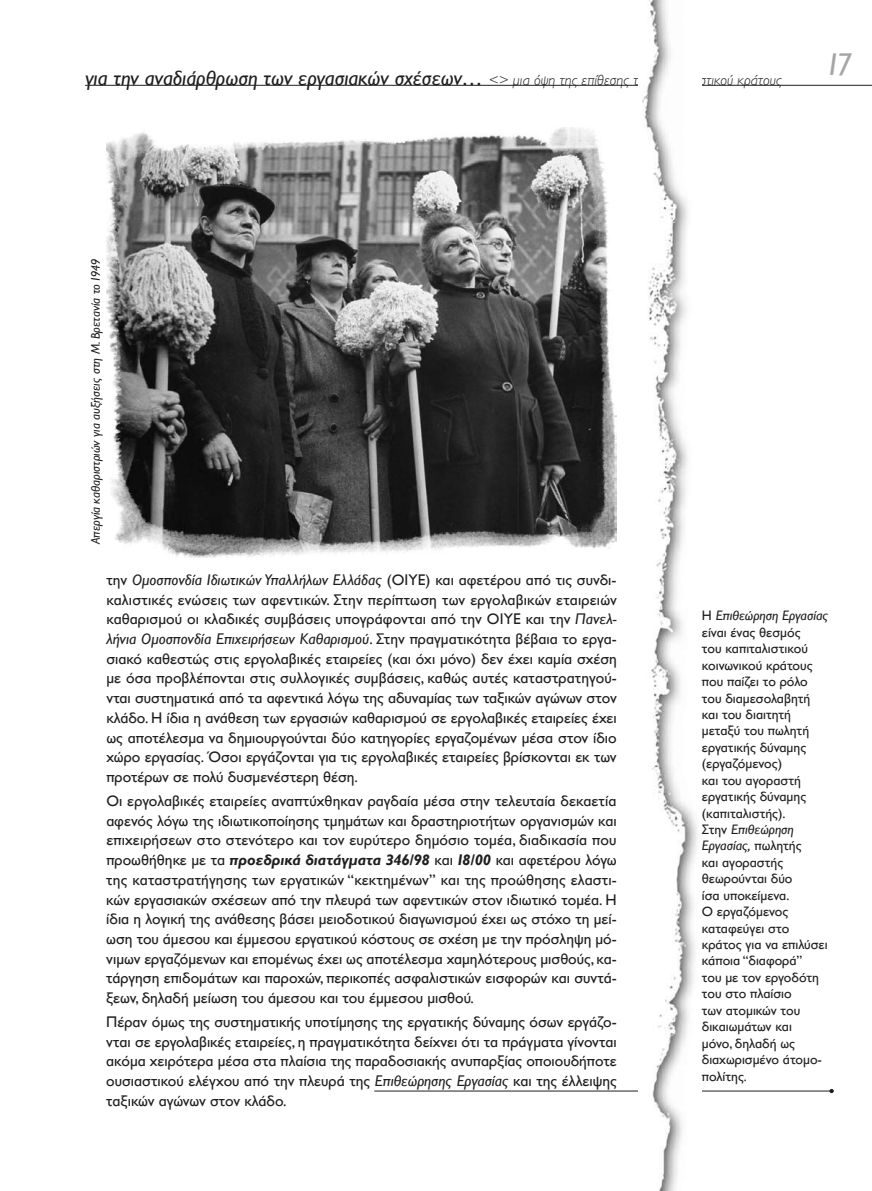
<style>
.page{position:relative;width:872px;height:1191px;background:#fff}
.page>*{position:absolute;margin:0;border:0;box-sizing:border-box;transform-origin:0 0}
.t1{font:italic 31.5px "Gill Sans Hel";color:#a5a5a5}
.t2{font:15.45px/19.6px "Gill Sans Hel";color:#1f1f1f;text-align:justify}
.t3{font:italic 300 15px "Gill Sans Hel";color:#1f1f1f}
.t4{font:13.65px/16.5px "Gill Sans Hel";color:#1f1f1f}
.t5{font:italic 12.6px "Gill Sans Hel";color:#1f1f1f}
.s1{font-weight:400;font-size:21px}
.s2{font-style:italic}
.s3{font-weight:700;font-style:italic}
</style>
<div class="page">
<hr style="left:85px;top:85px;width:787px;height:1px;background:#1f1f1f">
<img style="left:106px;top:128px;width:511px;height:429px">
<hr style="left:374px;top:1090px;width:459px;height:1px;background:#1f1f1f">
<svg style="left:829px;top:1089px;width:4px;height:4px"></svg>
<img style="left:638px;top:0;width:64px;height:1191px">
<p class="t3" style="left:85px;top:72px;width:698px"><span class="s1">για την αναδιάρθρωση των εργασιακών σχέσεων…</span> &lt;&gt; μια όψη της επίθεσης του καπιταλιστικού κράτους</p>
<h1 class="t1" style="left:828px;top:47px;width:24px">17</h1>
<p class="t5" style="left:89px;top:544px;width:287px;rotate:-90deg">Απεργία καθαριστριών για αυξήσεις στη Μ. Βρετανία το 1949</p>
<p class="t2" style="left:106px;top:570px;width:512px">την <span class="s2">Ομοσπονδία Ιδιωτικών Υπαλλήλων Ελλάδας</span> (ΟΙΥΕ) και αφετέρου από τις συνδι&shy;καλιστικές ενώσεις των αφεντικών. Στην περίπτωση των εργολαβικών εταιρειών καθαρισμού οι κλαδικές συμβάσεις υπογράφονται από την ΟΙΥΕ και την <span class="s2">Πανελ&shy;λήνια Ομοσπονδία Επιχειρήσεων Καθαρισμού</span>. Στην πραγματικότητα βέβαια το εργα&shy;σιακό καθεστώς στις εργολαβικές εταιρείες (και όχι μόνο) δεν έχει καμία σχέση με όσα προβλέπονται στις συλλογικές συμβάσεις, καθώς αυτές καταστρατηγού&shy;νται συστηματικά από τα αφεντικά λόγω της αδυναμίας των ταξικών αγώνων στον κλάδο. Η ίδια η ανάθεση των εργασιών καθαρισμού σε εργολαβικές εταιρείες έχει ως αποτέλεσμα να δημιουργούνται δύο κατηγορίες εργαζομένων μέσα στον ίδιο χώρο εργασίας. Όσοι εργάζονται για τις εργολαβικές εταιρείες βρίσκονται εκ των προτέρων σε πολύ δυσμενέστερη θέση.</p>
<p class="t2" style="left:106px;top:791px;width:512px">Οι εργολαβικές εταιρείες αναπτύχθηκαν ραγδαία μέσα στην τελευταία δεκαετία αφενός λόγω της ιδιωτικοποίησης τμημάτων και δραστηριοτήτων οργανισμών και επιχειρήσεων στο στενότερο και τον ευρύτερο δημόσιο τομέα, διαδικασία που προωθήθηκε με τα <span class="s3">προεδρικά διατάγματα 346/98</span> και <span class="s3">18/00</span> και αφετέρου λόγω της καταστρατήγησης των εργατικών “κεκτημένων” και της προώθησης ελαστι&shy;κών εργασιακών σχέσεων από την πλευρά των αφεντικών στον ιδιωτικό τομέα. Η ίδια η λογική της ανάθεσης βάσει μειοδοτικού διαγωνισμού έχει ως στόχο τη μεί&shy;ωση του άμεσου και έμμεσου εργατικού κόστους σε σχέση με την πρόσληψη μό&shy;νιμων εργαζόμενων και επομένως έχει ως αποτέλεσμα χαμηλότερους μισθούς, κα&shy;τάργηση επιδομάτων και παροχών, περικοπές ασφαλιστικών εισφορών και συντά&shy;ξεων, δηλαδή μείωση του άμεσου και του έμμεσου μισθού.</p>
<p class="t2" style="left:106px;top:1012px;width:512px">Πέραν όμως της συστηματικής υποτίμησης της εργατικής δύναμης όσων εργάζο&shy;νται σε εργολαβικές εταιρείες, η πραγματικότητα δείχνει ότι τα πράγματα γίνονται ακόμα χειρότερα μέσα στα πλαίσια της παραδοσιακής ανυπαρξίας οποιουδήποτε ουσιαστικού ελέγχου από την πλευρά της <span class="s2">Επιθεώρησης Εργασίας</span> και της έλλειψης ταξικών αγώνων στον κλάδο.</p>
<p class="t4" style="left:702px;top:607px;width:128px">Η <span class="s2">Επιθεώρηση Εργασίας </span>είναι ένας θεσμός<br>του καπιταλιστικού κοινωνικού κράτους που παίζει το ρόλο του διαμεσολαβητή και του διαιτητή μεταξύ του πωλητή εργατικής δύναμης (εργαζόμενος)<br>και του αγοραστή εργατικής δύναμης (καπιταλιστής).<br>Στην <span class="s2">Επιθεώρηση<br>Εργασίας,</span> πωλητής<br>και αγοραστής θεωρούνται δύο<br>ίσα υποκείμενα.<br>Ο εργαζόμενος καταφεύγει στο κράτος για να επιλύσει κάποια “διαφορά”<br>του με τον εργοδότη του στο πλαίσιο<br>των ατομικών του δικαιωμάτων και<br>μόνο, δηλαδή ως διαχωρισμένο άτομο&shy;πολίτης.</p>
</div>
